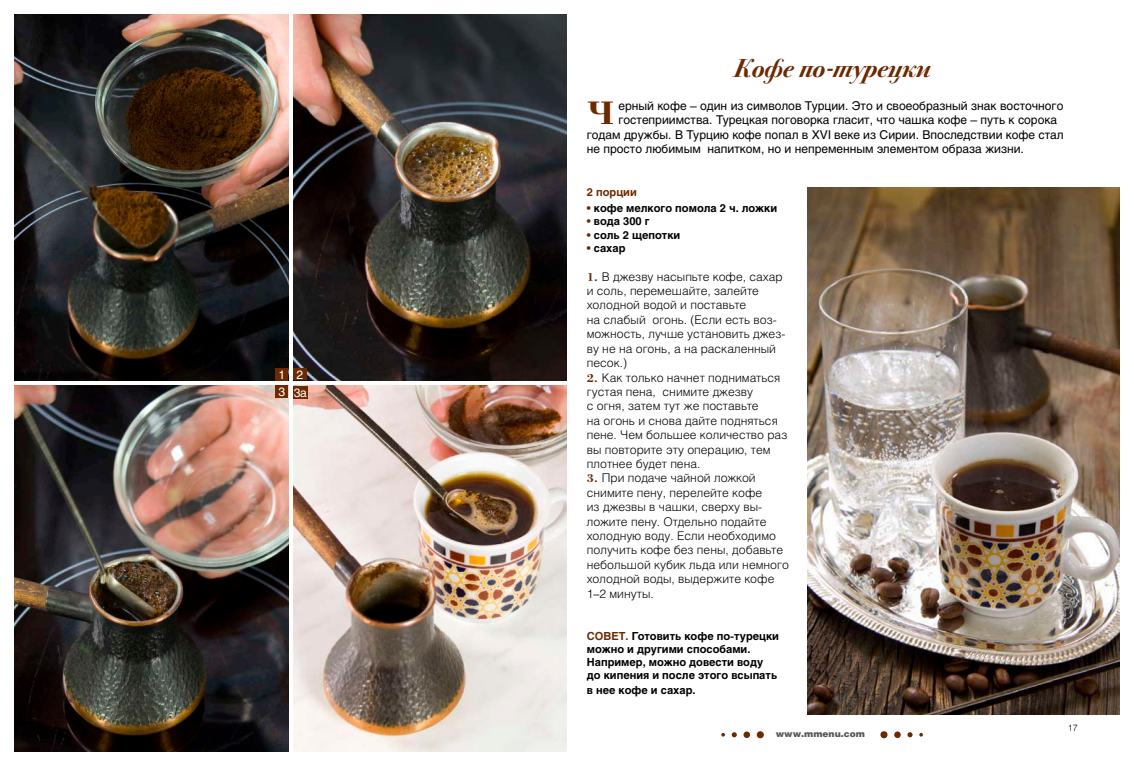
<style>
.page{position:relative;width:1134px;height:766px;background:#fff}
.page>*{position:absolute;margin:0;border:0;box-sizing:border-box;transform-origin:0 0}
.t1{font:700 33.6px "Borjomi C";color:#6d2900;scale:1.05 1}
.t2{font:italic 700 26px "Bodoni Sev C";color:#6d2900}
.t3{font:300 12px/14.4px "Helios";color:#000}
.t4{font:12px "Helios";color:#000}
.t5{font:12px/17.6px "Helios";color:#fff}
.t6{font:700 11px/13.2px "Helios";color:#000}
.t7{font:700 11px "Helios";color:#6d2900}
.t8{font:900 9px "Helios";color:#57575b}
.t9{font:300 9px "Helios";color:#000}
.s1{color:#6d2900}
.s2{font-family:"Borjomi C";font-weight:700;color:#6d2900}
</style>
<div class="page">
<div style="left:757px;top:731px;width:7px;height:7px;background:#6d2900;border-radius:50%"></div>
<div style="left:743px;top:731px;width:7px;height:6px;background:#6d2900;border-radius:50%"></div>
<svg style="left:732px;top:732px;width:5px;height:5px"></svg>
<svg style="left:721px;top:733px;width:4px;height:3px"></svg>
<div style="left:880px;top:731px;width:7px;height:7px;background:#6d2900;border-radius:50%"></div>
<div style="left:894px;top:731px;width:7px;height:6px;background:#6d2900;border-radius:50%"></div>
<svg style="left:907px;top:732px;width:5px;height:5px"></svg>
<svg style="left:919px;top:733px;width:4px;height:3px"></svg>
<img style="left:14px;top:15px;width:274px;height:365px">
<img style="left:293px;top:15px;width:274px;height:365px">
<img style="left:14px;top:385px;width:274px;height:365px">
<img style="left:293px;top:385px;width:274px;height:365px">
<img style="left:808px;top:187px;width:312px;height:527px">
<div style="left:276px;top:368px;width:12px;height:12px;background:#6d2900"></div>
<div style="left:276px;top:385px;width:12px;height:13px;background:#6d2900"></div>
<div style="left:293px;top:368px;width:14px;height:12px;background:#6d2900"></div>
<div style="left:293px;top:385px;width:15px;height:13px;background:#6d2900"></div>
<p class="t5" style="left:279px;top:365px;width:8px">1<br>3</p>
<p class="t5" style="left:294px;top:366px;width:15px">2<br>3а</p>
<h2 class="t2" style="left:734px;top:52px;width:198px">Кофе по-турецки</h2>
<h1 class="t1" style="left:587px;top:93px;width:28px">Ч</h1>
<p class="t4" style="left:618px;top:98px;width:446px">ерный кофе – один из символов Турции. Это и своеобразный знак восточного</p>
<p class="t4" style="left:618px;top:113px;width:440px">гостеприимства. Турецкая поговорка гласит, что чашка кофе – путь к сорока</p>
<p class="t4" style="left:587px;top:127px;width:478px">годам дружбы. В Турцию кофе попал в XVI веке из Сирии. Впоследствии кофе стал</p>
<p class="t4" style="left:587px;top:141px;width:439px">не просто любимым напитком, но и непременным элементом образа жизни.</p>
<p class="t7" style="left:587px;top:186px;width:51px">2 порции</p>
<p class="t6" style="left:587px;top:202px;width:192px"><span class="s1">•</span> кофе мелкого помола 2 ч. ложки</p>
<p class="t6" style="left:587px;top:215px;width:64px"><span class="s1">•</span> вода 300 г</p>
<p class="t6" style="left:587px;top:228px;width:95px"><span class="s1">•</span> соль 2 щепотки</p>
<p class="t6" style="left:587px;top:241px;width:40px"><span class="s1">•</span> сахар</p>
<p class="t3" style="left:587px;top:269px;width:200px"><span class="s2">1.</span> В джезву насыпьте кофе, сахар и соль, перемешайте, залейте холодной водой и поставьте<br>на слабый огонь. (Если есть воз&shy;можность, лучше установить джез&shy;ву не на огонь, а на раскаленный песок.)</p>
<p class="t3" style="left:587px;top:370px;width:202px"><span class="s2">2.</span> Как только начнет подниматься густая пена, снимите джезву<br>с огня, затем тут же поставьте<br>на огонь и снова дайте подняться пене. Чем большее количество раз вы повторите эту операцию, тем плотнее будет пена.</p>
<p class="t3" style="left:587px;top:470px;width:204px"><span class="s2">3.</span> При подаче чайной ложкой снимите пену, перелейте кофе<br>из джезвы в чашки, сверху вы&shy;ложите пену. Отдельно подайте холодную воду. Если необходимо получить кофе без пены, добавьте небольшой кубик льда или немного холодной воды, выдержите кофе<br>1–2 минуты.</p>
<p class="t6" style="left:587px;top:629px;width:194px"><span class="s1">Совет.</span> Готовить кофе по-турецки можно и другими способами.<br>Например, можно довести воду до кипения и после этого всыпать</p>
<p class="t6" style="left:587px;top:683px;width:110px">в нее кофе и сахар.</p>
<p class="t8" style="left:776px;top:727px;width:91px">www.mmenu.com</p>
<p class="t9" style="left:1068px;top:722px;width:12px">17</p>
</div>
